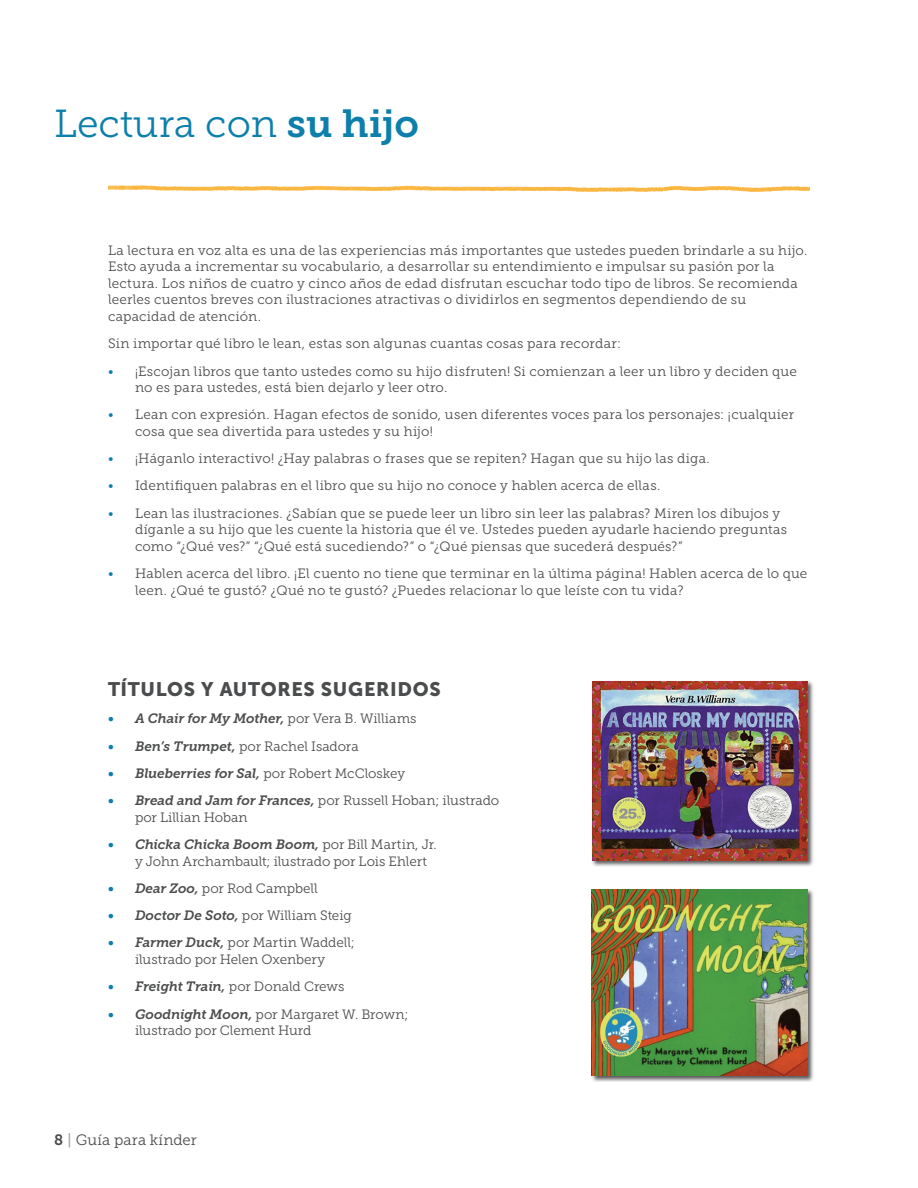
<style>
.page{position:relative;width:918px;height:1188px;background:#fff}
.page>*{position:absolute;margin:0;border:0;box-sizing:border-box;transform-origin:0 0}
.t1{font:39px "Museo Slab 300";color:#0d7faa}
.t2{font:19.5px "Museo Sans 900";letter-spacing:.035em;color:#4b4c4d}
.t3{font:15px "Museo Slab 300";letter-spacing:.01em;color:#4b4c4d}
.t4{font:13.5px/16.5px "Museo Slab 300";letter-spacing:.01em;color:#4b4c4d}
.t5{font:italic 13.5px "Museo Slab 700";letter-spacing:-.01em;color:#4b4c4d}
.t6{font:13.5px/16.5px "Museo Slab 300";letter-spacing:-.01em;color:#4b4c4d}
.s1{font-family:"Museo Slab 700"}
.s2{color:#0d7faa}
.s3{font-family:"Museo Slab 300";font-style:normal}
.s4{font-family:"Museo Slab 700";font-style:italic;color:#0d7faa}
.s5{font-family:"Museo Slab 700";font-style:italic}
.s6{font-family:"Museo Slab 500";color:#a3a4a8}
</style>
<div class="page">
<div style="left:591px;top:889px;width:224px;height:193px;background:#231f20;opacity:.75"></div>
<img style="left:592px;top:890px;width:216px;height:186px">
<div style="left:591px;top:681px;width:224px;height:186px;background:#231f20;opacity:.75"></div>
<img style="left:592px;top:681px;width:216px;height:179px">
<img style="left:108px;top:185px;width:702px;height:7px">
<h1 class="t1" style="left:54px;top:103px;width:366px">Lectura con <span class="s1">su hijo</span></h1>
<p class="t4" style="left:108px;top:242px;width:701px">La lectura en voz alta es una de las experiencias más importantes que ustedes pueden brindarle a su hijo.<br>Esto ayuda a incrementar su vocabulario, a desarrollar su entendimiento e impulsar su pasión por la lectura. Los niños de cuatro y cinco años de edad disfrutan escuchar todo tipo de libros. Se recomienda leerles cuentos breves con ilustraciones atractivas o dividirlos en segmentos dependiendo de su capacidad de atención.</p>
<p class="t4" style="left:108px;top:335px;width:515px">Sin importar qué libro le lean, estas son algunas cuantas cosas para recordar:</p>
<p class="t4" style="left:135px;top:363px;width:663px;text-indent:-27px"><span class="s2">•</span> ¡Escojan libros que tanto ustedes como su hijo disfruten! Si comienzan a leer un libro y deciden que no es para ustedes, está bien dejarlo y leer otro.</p>
<p class="t4" style="left:135px;top:407px;width:661px;text-indent:-27px"><span class="s2">•</span> Lean con expresión. Hagan efectos de sonido, usen diferentes voces para los personajes: ¡cualquier cosa que sea divertida para ustedes y su hijo!</p>
<p class="t4" style="left:108px;top:450px;width:603px"><span class="s2">•</span> ¡Háganlo interactivo! ¿Hay palabras o frases que se repiten? Hagan que su hijo las diga.</p>
<p class="t4" style="left:108px;top:478px;width:554px"><span class="s2">•</span> Identifiquen palabras en el libro que su hijo no conoce y hablen acerca de ellas.</p>
<p class="t4" style="left:135px;top:505px;width:654px;text-indent:-27px"><span class="s2">•</span> Lean las ilustraciones. ¿Sabían que se puede leer un libro sin leer las palabras? Miren los dibujos y díganle a su hijo que les cuente la historia que él ve. Ustedes pueden ayudarle haciendo preguntas como “¿Qué ves?” “¿Qué está sucediendo?” o “¿Qué piensas que sucederá después?”</p>
<p class="t4" style="left:135px;top:565px;width:674px;text-indent:-27px"><span class="s2">•</span> Hablen acerca del libro. ¡El cuento no tiene que terminar en la última página! Hablen acerca de lo que leen. ¿Qué te gustó? ¿Qué no te gustó? ¿Puedes relacionar lo que leíste con tu vida?</p>
<h2 class="t2" style="left:108px;top:678px;width:334px">TÍTULOS Y AUTORES SUGERIDOS</h2>
<p class="t5" style="left:108px;top:711px;width:310px"><span class="s2">•</span> A Chair for My Mother, <span class="s3">por Vera B. Williams</span></p>
<p class="t4" style="left:108px;top:738px;width:252px"><span class="s4">•</span> <span class="s5">Ben’s Trumpet,</span> por Rachel Isadora</p>
<p class="t5" style="left:108px;top:766px;width:299px"><span class="s2">•</span> Blueberries for Sal, <span class="s3">por Robert McCloskey</span></p>
<p class="t4" style="left:135px;top:792px;width:366px;text-indent:-27px"><span class="s4">•</span> <span class="s5">Bread and Jam for Frances,</span> por Russell Hoban; ilustrado por Lillian Hoban</p>
<p class="t5" style="left:108px;top:837px;width:330px"><span class="s2">•</span> Chicka Chicka Boom Boom, <span class="s3">por Bill Martin, Jr.</span></p>
<p class="t4" style="left:135px;top:853px;width:294px">y John Archambault; ilustrado por Lois Ehlert</p>
<p class="t4" style="left:108px;top:880px;width:211px"><span class="s4">•</span> <span class="s5">Dear Zoo,</span> por Rod Campbell</p>
<p class="t4" style="left:108px;top:907px;width:245px"><span class="s4">•</span> <span class="s5">Doctor De Soto,</span> por William Steig</p>
<p class="t4" style="left:108px;top:935px;width:248px;text-align:center"><span class="s4">•</span> <span class="s5">Farmer Duck,</span> por Martin Waddell; ilustrado por Helen Oxenbery</p>
<p class="t4" style="left:108px;top:978px;width:238px"><span class="s4">•</span> <span class="s5">Freight Train,</span> por Donald Crews</p>
<p class="t6" style="left:135px;top:1006px;width:275px;text-indent:-27px"><span class="s4">•</span> <span class="s5">Goodnight Moon,</span> por Margaret W. Brown; ilustrado por Clement Hurd</p>
<p class="t3" style="left:54px;top:1132px;width:144px"><span class="s1">8</span> <span class="s6">|</span> Guía para kínder</p>
</div>
